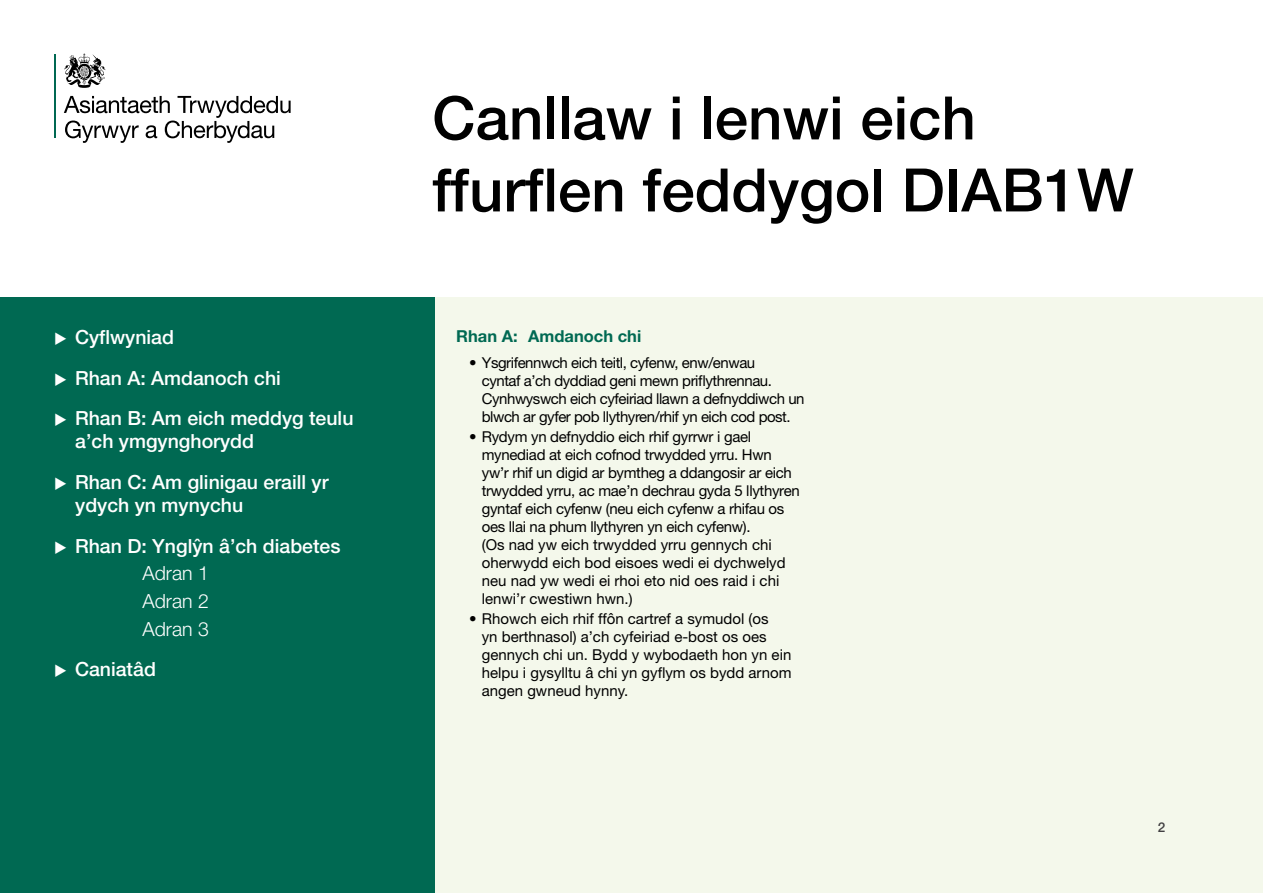
<style>
.page{position:relative;width:1263px;height:893px;background:#fff}
.page>*{position:absolute;margin:0;border:0;box-sizing:border-box;transform-origin:0 0}
.t1{font:500 60px/72px "Helvetica Neue";color:#000}
.t2{font:500 19.5px/27.6px "Helvetica Neue";color:#fff}
.t3{font:700 16.5px "Helvetica Neue";color:#006952}
.t4{font:15px/18px "Helvetica Neue";letter-spacing:-.02em;color:#000}
.t5{font:15px/18px "Helvetica Neue";color:#000}
.t6{font:500 13.5px "Helvetica Neue";color:#414042}
.s1{font-weight:300}
</style>
<div class="page">
<div style="left:0;top:298px;width:1263px;height:595px;background:#006952"></div>
<div style="left:435px;top:298px;width:828px;height:595px;background:#f4f8eb"></div>
<hr style="left:54px;top:54px;width:2px;height:84px;background:#006852">
<svg style="left:64px;top:96px;width:227px;height:47px"></svg>
<svg style="left:64px;top:54px;width:42px;height:34px"></svg>
<h2 class="t2" style="left:54px;top:323px;width:121px">◆ Cyflwyniad</h2>
<h2 class="t2" style="left:54px;top:364px;width:228px">◆ Rhan A: Amdanoch chi</h2>
<h2 class="t2" style="left:75px;top:406px;width:280px;line-height:23.4px;text-indent:-21px">◆ Rhan B: Am eich meddyg teulu a’ch ymgynghorydd</h2>
<h2 class="t2" style="left:75px;top:470px;width:255px;line-height:23.4px;text-indent:-21px">◆ Rhan C: Am glinigau eraill yr ydych yn mynychu</h2>
<h2 class="t2" style="left:142px;top:532px;width:200px;text-indent:-88px">◆ Rhan D: Ynglyˆ n â’ch diabetes<br><span class="s1">Adran 1<br>Adran 2<br>Adran 3</span></h2>
<h2 class="t2" style="left:54px;top:655px;width:103px">◆ Caniatâd</h2>
<h1 class="t1" style="left:432px;top:81px;width:703px">Canllaw i lenwi eich ffurflen feddygol DIAB1W</h1>
<p class="t3" style="left:456px;top:326px;width:187px">Rhan A: Amdanoch chi</p>
<p class="t4" style="left:482px;top:354px;width:324px;text-indent:-13px">• Ysgrifennwch eich teitl, cyfenw, enw/enwau<br>cyntaf a’ch dyddiad geni mewn priflythrennau.<br>Cynhwyswch eich cyfeiriad llawn a defnyddiwch un blwch ar gyfer pob llythyren/rhif yn eich cod post.</p>
<p class="t4" style="left:482px;top:428px;width:319px;text-indent:-13px">• Rydym yn defnyddio eich rhif gyrrwr i gael mynediad at eich cofnod trwydded yrru. Hwn yw’r rhif un digid ar bymtheg a ddangosir ar eich trwydded yrru, ac mae’n dechrau gyda 5 llythyren gyntaf eich cyfenw (neu eich cyfenw a rhifau os oes llai na phum llythyren yn eich cyfenw).<br>(Os nad yw eich trwydded yrru gennych chi oherwydd eich bod eisoes wedi ei dychwelyd neu nad yw wedi ei rhoi eto nid oes raid i chi lenwi’r cwestiwn hwn.)</p>
<p class="t5" style="left:482px;top:610px;width:311px;text-indent:-13px">• Rhowch eich rhif ffôn cartref a symudol (os<br>yn berthnasol) a’ch cyfeiriad e-bost os oes gennych chi un. Bydd y wybodaeth hon yn ein helpu i gysylltu â chi yn gyflym os bydd arnom angen gwneud hynny.</p>
<p class="t6" style="left:1158px;top:819px;width:9px">2</p>
</div>
